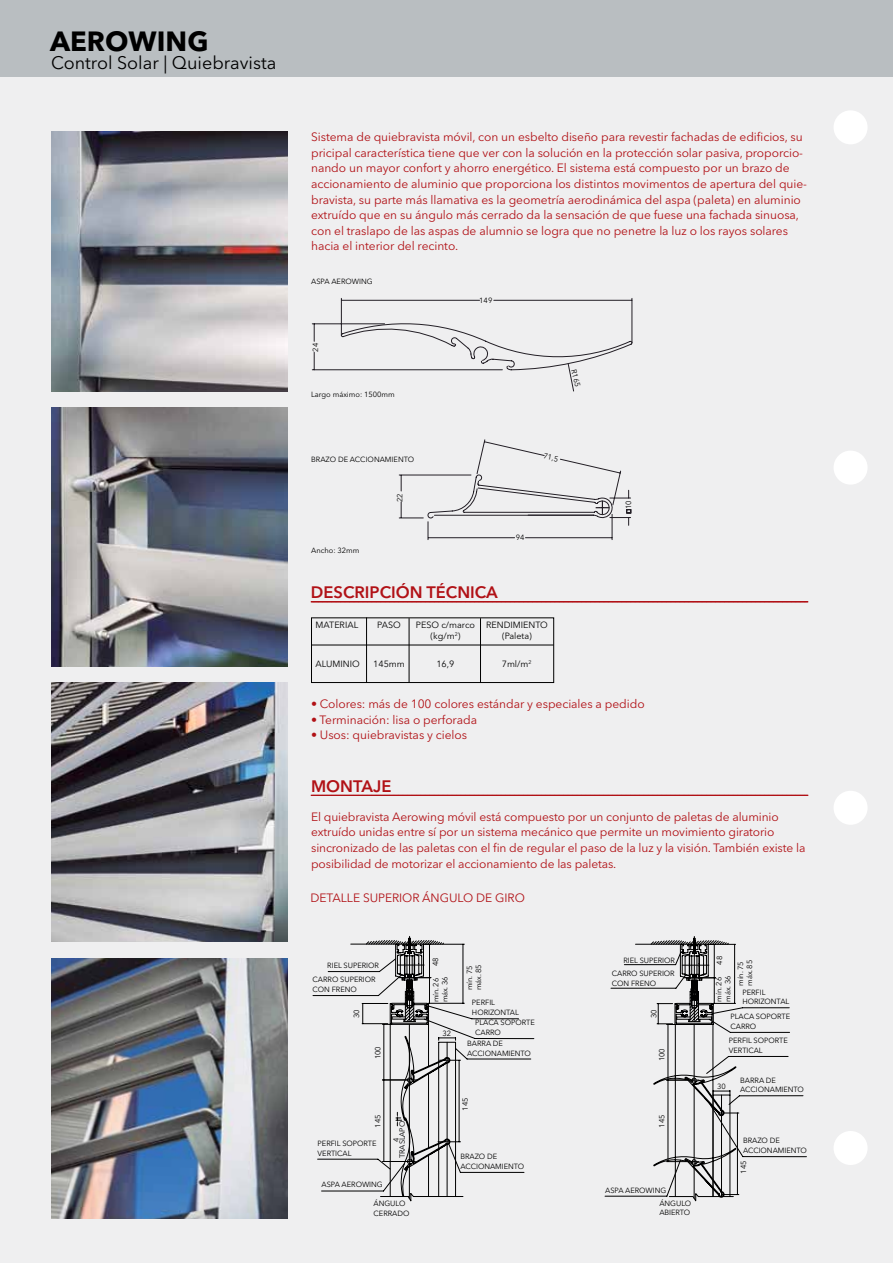
<style>
.page{position:relative;width:893px;height:1263px;background:#efeff0}
.page>*{position:absolute;margin:0;border:0;box-sizing:border-box;transform-origin:0 0}
.t1{font:700 27.6px "Avenir Next LT Pro";color:#000}
.t2{font:18px "Avenir Next LT Pro";color:#000}
.t3{font:600 16.5px "Avenir Next LT Pro";color:#b11116}
.t4{font:12px/15.6px "Avenir Next LT Pro";letter-spacing:-.005em;color:#b11116}
.t5{font:9px/10.8px "Avenir Next LT Pro";color:#000;text-align:center}
.t6{font:7.5px/9.8px "Avenir Next LT Pro";letter-spacing:-.005em;color:#000}
</style>
<div class="page">
<div style="left:0;top:0;width:893px;height:77px;background:#b9bec1"></div>
<div style="left:833px;top:110px;width:35px;height:34px;background:#fff;border-radius:50%"></div>
<div style="left:833px;top:451px;width:35px;height:34px;background:#fff;border-radius:50%"></div>
<div style="left:833px;top:791px;width:35px;height:34px;background:#fff;border-radius:50%"></div>
<div style="left:833px;top:1131px;width:35px;height:34px;background:#fff;border-radius:50%"></div>
<img style="left:51px;top:958px;width:237px;height:260px">
<img style="left:51px;top:407px;width:237px;height:260px">
<img style="left:51px;top:132px;width:237px;height:259px">
<img style="left:51px;top:683px;width:237px;height:259px">
<svg style="left:311px;top:601px;width:497px;height:1px"></svg>
<svg style="left:311px;top:794px;width:497px;height:2px"></svg>
<div style="left:311px;top:618px;width:243px;height:65px;border:1px solid #000"></div>
<hr style="left:311px;top:645px;width:243px;height:1px;background:#000">
<hr style="left:366px;top:617px;width:1px;height:66px;background:#000">
<hr style="left:409px;top:618px;width:1px;height:64px;background:#000">
<hr style="left:480px;top:618px;width:1px;height:64px;background:#000">
<svg style="left:312px;top:298px;width:320px;height:94px"></svg>
<svg style="left:399px;top:440px;width:232px;height:100px"></svg>
<hr style="left:528px;top:515px;width:66px;height:1px;background:#221e25">
<svg style="left:313px;top:938px;width:221px;height:253px"></svg>
<hr style="left:430px;top:1003px;width:34px;height:1px;background:#000">
<hr style="left:463px;top:944px;width:1px;height:59px;background:#000">
<hr style="left:409px;top:936px;width:1px;height:84px;background:#000">
<svg style="left:362px;top:940px;width:101px;height:261px"></svg>
<svg style="left:605px;top:938px;width:202px;height:258px"></svg>
<hr style="left:694px;top:936px;width:1px;height:84px;background:#000">
<svg style="left:651px;top:940px;width:88px;height:261px"></svg>
<h1 class="t1" style="left:50px;top:24px;width:160px">AEROWING</h1>
<h2 class="t2" style="left:51px;top:52px;width:227px">Control Solar | Quiebravista</h2>
<p class="t4" style="left:311px;top:129px;width:497px">Sistema de quiebravista móvil, con un esbelto diseño para revestir fachadas de edificios, su pricipal característica tiene que ver con la solución en la protección solar pasiva, proporcio&shy;nando un mayor confort y ahorro energético. El sistema está compuesto por un brazo de accionamiento de aluminio que proporciona los distintos movimentos de apertura del quie&shy;bravista, su parte más llamativa es la geometría aerodinámica del aspa (paleta) en aluminio extruído que en su ángulo más cerrado da la sensación de que fuese una fachada sinuosa, con el traslapo de las aspas de alumnio se logra que no penetre la luz o los rayos solares hacia el interior del recinto.</p>
<p class="t6" style="left:311px;top:276px;width:63px">ASPA AEROWING</p>
<p class="t6" style="left:311px;top:352px;width:10px;rotate:-90deg">24</p>
<p class="t6" style="left:311px;top:389px;width:85px">Largo máximo: 1500mm</p>
<p class="t6" style="left:479px;top:296px;width:15px">149</p>
<p class="t6" style="left:578px;top:368px;width:19px;rotate:76deg">R165</p>
<p class="t6" style="left:311px;top:454px;width:105px">BRAZO DE ACCIONAMIENTO</p>
<p class="t6" style="left:311px;top:546px;width:50px">Ancho: 32mm</p>
<p class="t6" style="left:395px;top:502px;width:10px;rotate:-90deg">22</p>
<h3 class="t3" style="left:311px;top:582px;width:188px">DESCRIPCIÓN TÉCNICA</h3>
<p class="t6" style="left:516px;top:532px;width:10px">94</p>
<p class="t6" style="left:545px;top:451px;width:16px;rotate:12deg">71,5</p>
<p class="t5" style="left:486px;top:619px;width:63px">RENDIMIENTO (Paleta)</p>
<p class="t5" style="left:377px;top:619px;width:25px">PASO</p>
<p class="t5" style="left:416px;top:619px;width:61px">PESO c/marco (kg/m<sup>2</sup>)</p>
<p class="t5" style="left:315px;top:619px;width:44px">MATERIAL</p>
<p class="t5" style="left:315px;top:658px;width:46px">ALUMINIO</p>
<p class="t5" style="left:373px;top:658px;width:33px">145mm</p>
<p class="t5" style="left:436px;top:658px;width:19px">16,9</p>
<p class="t5" style="left:502px;top:658px;width:31px">7ml/m<sup>2</sup></p>
<p class="t6" style="left:624px;top:509px;width:10px;rotate:-90deg">10</p>
<p class="t4" style="left:311px;top:696px;width:335px">• Colores: más de 100 colores estándar y especiales a pedido</p>
<p class="t4" style="left:311px;top:712px;width:167px">• Terminación: lisa o perforada</p>
<p class="t4" style="left:311px;top:727px;width:158px">• Usos: quiebravistas y cielos</p>
<h3 class="t3" style="left:311px;top:776px;width:82px">MONTAJE</h3>
<p class="t4" style="left:311px;top:809px;width:496px">El quiebravista Aerowing móvil está compuesto por un conjunto de paletas de aluminio extruído unidas entre sí por un sistema mecánico que permite un movimiento giratorio sincronizado de las paletas con el fin de regular el paso de la luz y la visión. También existe la posibilidad de motorizar el accionamiento de las paletas.</p>
<p class="t4" style="left:310px;top:890px;width:216px">DETALLE SUPERIOR ÁNGULO DE GIRO</p>
<p class="t6" style="left:313px;top:958px;width:68px;line-height:14.2px;text-indent:15px">RIEL SUPERIOR<br>CARRO SUPERIOR</p>
<p class="t6" style="left:313px;top:985px;width:46px">CON FRENO</p>
<p class="t6" style="left:352px;top:1018px;width:10px;rotate:-90deg">30</p>
<p class="t6" style="left:373px;top:1059px;width:14px;rotate:-90deg">100</p>
<p class="t6" style="left:373px;top:1127px;width:14px;rotate:-90deg">145</p>
<p class="t6" style="left:318px;top:1138px;width:60px">PERFIL SOPORTE<br>VERTICAL</p>
<p class="t6" style="left:322px;top:1180px;width:63px">ASPA AEROWING</p>
<p class="t6" style="left:374px;top:1198px;width:37px">ÁNGULO<br>CERRADO</p>
<p class="t6" style="left:393px;top:1158px;width:38px;line-height:6px;text-align:center;rotate:-90deg">4<br>TRASLAPO</p>
<p class="t6" style="left:431px;top:966px;width:10px;rotate:-90deg">48</p>
<p class="t6" style="left:431px;top:1002px;width:27px;line-height:9px;rotate:-90deg">mín. 26 máx. 36</p>
<p class="t6" style="left:442px;top:1028px;width:10px">32</p>
<p class="t6" style="left:465px;top:990px;width:27px;line-height:9px;rotate:-90deg">mín. 75 máx. 85</p>
<p class="t6" style="left:472px;top:998px;width:25px">PERFIL</p>
<p class="t6" style="left:472px;top:1008px;width:48px">HORIZONTAL</p>
<p class="t6" style="left:475px;top:1018px;width:61px">PLACA SOPORTE</p>
<p class="t6" style="left:475px;top:1027px;width:27px">CARRO</p>
<p class="t6" style="left:467px;top:1038px;width:65px">BARRA DE<br>ACCIONAMIENTO</p>
<p class="t6" style="left:460px;top:1110px;width:14px;rotate:-90deg">145</p>
<p class="t6" style="left:460px;top:1151px;width:65px">BRAZO DE<br>ACCIONAMIENTO</p>
<p class="t6" style="left:715px;top:965px;width:10px;rotate:-90deg">48</p>
<p class="t6" style="left:612px;top:954px;width:65px;line-height:12.9px;text-align:right">RIEL SUPERIOR<br>CARRO SUPERIOR</p>
<p class="t6" style="left:612px;top:978px;width:46px">CON FRENO</p>
<p class="t6" style="left:714px;top:1001px;width:27px;line-height:9px;rotate:-90deg">mín. 26 máx. 36</p>
<p class="t6" style="left:736px;top:986px;width:27px;line-height:9px;rotate:-90deg">mín. 75 máx. 85</p>
<p class="t6" style="left:742px;top:987px;width:48px">PERFIL<br>HORIZONTAL</p>
<p class="t6" style="left:649px;top:1018px;width:10px;rotate:-90deg">30</p>
<p class="t6" style="left:657px;top:1061px;width:14px;rotate:-90deg">100</p>
<p class="t6" style="left:657px;top:1128px;width:14px;rotate:-90deg">145</p>
<p class="t6" style="left:605px;top:1185px;width:63px">ASPA AEROWING</p>
<p class="t6" style="left:659px;top:1198px;width:33px">ÁNGULO<br>ABIERTO</p>
<p class="t6" style="left:730px;top:1011px;width:61px">PLACA SOPORTE<br>CARRO</p>
<p class="t6" style="left:729px;top:1036px;width:60px">PERFIL SOPORTE<br>VERTICAL</p>
<p class="t6" style="left:717px;top:1081px;width:10px">30</p>
<p class="t6" style="left:740px;top:1075px;width:65px">BARRA DE<br>ACCIONAMIENTO</p>
<p class="t6" style="left:743px;top:1136px;width:65px">BRAZO DE<br>ACCIONAMIENTO</p>
<p class="t6" style="left:739px;top:1173px;width:14px;rotate:-90deg">145</p>
</div>
